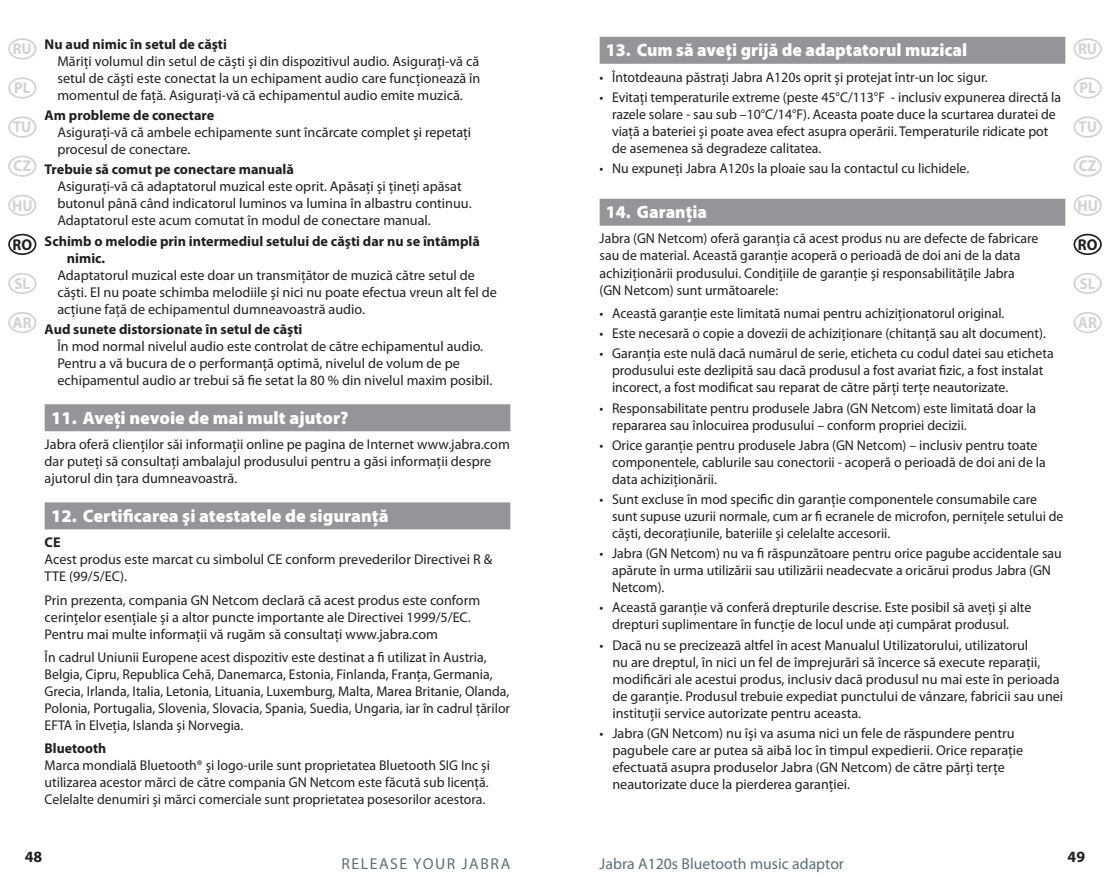
<style>
.page{position:relative;width:1110px;height:893px;background:#fff}
.page>*{position:absolute;margin:0;border:0;box-sizing:border-box;transform-origin:0 0}
.t1{font:900 18px "Myriad Pro";color:#fff}
.t2{font:15.75px "Myriad Pro";color:#5b6f7b}
.t3{font:700 15.75px "Myriad Pro";color:#d1d2d4;scale:.95 1}
.t4{font:15.75px "Myriad Pro";letter-spacing:.1em;color:#5b6f7b}
.t5{font:700 15.75px "Myriad Pro";color:#231f20}
.t6{font:700 15.75px "Myriad Pro";color:#231f20;scale:.95 1}
.t7{font:14.17px/17.1px "Myriad Pro";color:#231f20}
.t8{font:700 14.17px/17.1px "Myriad Pro";color:#231f20}
</style>
<div class="page">
<div style="left:8px;top:38px;width:28px;height:22px;border:2px solid #d1d2d4;border-radius:50%"></div>
<div style="left:8px;top:77px;width:28px;height:22px;border:2px solid #d1d2d4;border-radius:50%"></div>
<div style="left:8px;top:116px;width:28px;height:22px;border:2px solid #d1d2d4;border-radius:50%"></div>
<div style="left:8px;top:156px;width:28px;height:21px;border:2px solid #d1d2d4;border-radius:50%"></div>
<div style="left:8px;top:195px;width:28px;height:21px;border:2px solid #d1d2d4;border-radius:50%"></div>
<div style="left:8px;top:234px;width:28px;height:21px;border:2px solid #231f20;border-radius:50%"></div>
<div style="left:8px;top:273px;width:28px;height:21px;border:2px solid #d1d2d4;border-radius:50%"></div>
<div style="left:8px;top:312px;width:28px;height:21px;border:2px solid #d1d2d4;border-radius:50%"></div>
<div style="left:1073px;top:38px;width:29px;height:22px;border:2px solid #d1d2d4;border-radius:50%"></div>
<div style="left:1073px;top:77px;width:29px;height:22px;border:2px solid #d1d2d4;border-radius:50%"></div>
<div style="left:1073px;top:116px;width:29px;height:22px;border:2px solid #d1d2d4;border-radius:50%"></div>
<div style="left:1073px;top:156px;width:29px;height:21px;border:2px solid #d1d2d4;border-radius:50%"></div>
<div style="left:1073px;top:195px;width:29px;height:21px;border:2px solid #d1d2d4;border-radius:50%"></div>
<div style="left:1073px;top:234px;width:29px;height:21px;border:2px solid #231f20;border-radius:50%"></div>
<div style="left:1073px;top:273px;width:29px;height:21px;border:2px solid #d1d2d4;border-radius:50%"></div>
<div style="left:1073px;top:312px;width:29px;height:21px;border:2px solid #d1d2d4;border-radius:50%"></div>
<div style="left:600px;top:37px;width:465px;height:27px;background:#939598"></div>
<div style="left:600px;top:199px;width:465px;height:27px;background:#939598"></div>
<div style="left:45px;top:404px;width:465px;height:27px;background:#939598"></div>
<div style="left:45px;top:502px;width:465px;height:27px;background:#939598"></div>
<p class="t3" style="left:13px;top:40px;width:22px">RU</p>
<p class="t3" style="left:14px;top:79px;width:19px">PL</p>
<p class="t3" style="left:13px;top:118px;width:21px">TU</p>
<p class="t3" style="left:14px;top:157px;width:20px">CZ</p>
<p class="t3" style="left:12px;top:196px;width:23px">HU</p>
<p class="t6" style="left:13px;top:235px;width:22px">RO</p>
<p class="t3" style="left:14px;top:275px;width:18px">SL</p>
<p class="t3" style="left:13px;top:314px;width:21px">AR</p>
<p class="t8" style="left:45px;top:36px;width:184px">Nu aud nimic în setul de căşti</p>
<p class="t7" style="left:57px;top:53px;width:425px;text-align:justify">Măriţi volumul din setul de căşti şi din dispozitivul audio. Asiguraţi-vă că setul de căşti este conectat la un echipament audio care funcţionează în momentul de faţă. Asiguraţi-vă că echipamentul audio emite muzică.</p>
<p class="t8" style="left:45px;top:107px;width:171px">Am probleme de conectare</p>
<p class="t7" style="left:57px;top:124px;width:415px">Asiguraţi-vă că ambele echipamente sunt încărcate complet şi repetaţi procesul de conectare.</p>
<p class="t8" style="left:45px;top:161px;width:251px">Trebuie să comut pe conectare manuală</p>
<p class="t7" style="left:57px;top:178px;width:416px">Asiguraţi-vă că adaptatorul muzical este oprit. Apăsaţi şi ţineţi apăsat butonul până când indicatorul luminos va lumina în albastru continuu.<br>Adaptatorul este acum comutat în modul de conectare manual.</p>
<p class="t8" style="left:67px;top:232px;width:414px;text-indent:-22px">Schimb o melodie prin intermediul setului de căşti dar nu se întâmplă nimic.</p>
<p class="t7" style="left:57px;top:267px;width:441px">Adaptatorul muzical este doar un transmiţător de muzică către setul de căşti. El nu poate schimba melodiile şi nici nu poate efectua vreun alt fel de acţiune faţă de echipamentul dumneavoastră audio.</p>
<p class="t8" style="left:45px;top:321px;width:259px">Aud sunete distorsionate în setul de căşti</p>
<p class="t7" style="left:57px;top:338px;width:436px">În mod normal nivelul audio este controlat de către echipamentul audio.<br>Pentru a vă bucura de o performanţă optimă, nivelul de volum de pe echipamentul audio ar trebui să fie setat la 80 % din nivelul maxim posibil.</p>
<p class="t1" style="left:51px;top:407px;width:299px">11. Aveţi nevoie de mai mult ajutor?</p>
<p class="t7" style="left:45px;top:436px;width:467px">Jabra oferă clienţilor săi informaţii online pe pagina de Internet www.jabra.com dar puteţi să consultaţi ambalajul produsului pentru a găsi informaţii despre ajutorul din ţara dumneavoastră.</p>
<p class="t1" style="left:51px;top:506px;width:339px">12. Certificarea şi atestatele de siguranţă</p>
<p class="t8" style="left:45px;top:534px;width:18px">CE</p>
<p class="t7" style="left:45px;top:551px;width:449px">Acest produs este marcat cu simbolul CE conform prevederilor Directivei R &amp;<br>TTE (99/5/EC).</p>
<p class="t7" style="left:45px;top:591px;width:437px">Prin prezenta, compania GN Netcom declară că acest produs este conform cerinţelor esenţiale şi a altor puncte importante ale Directivei 1999/5/EC.<br>Pentru mai multe informaţii vă rugăm să consultaţi www.jabra.com</p>
<p class="t7" style="left:45px;top:649px;width:467px">În cadrul Uniunii Europene acest dispozitiv este destinat a fi utilizat în Austria, Belgia, Cipru, Republica Cehă, Danemarca, Estonia, Finlanda, Franţa, Germania, Grecia, Irlanda, Italia, Letonia, Lituania, Luxemburg, Malta, Marea Britanie, Olanda, Polonia, Portugalia, Slovenia, Slovacia, Spania, Suedia, Ungaria, iar în cadrul ţărilor EFTA în Elveţia, Islanda şi Norvegia.</p>
<p class="t8" style="left:45px;top:740px;width:63px">Bluetooth</p>
<p class="t7" style="left:45px;top:757px;width:447px;text-align:justify">Marca mondială Bluetooth® şi logo-urile sunt proprietatea Bluetooth SIG Inc şi utilizarea acestor mărci de către compania GN Netcom este făcută sub licenţă.<br>Celelalte denumiri şi mărci comerciale sunt proprietatea posesorilor acestora.</p>
<p class="t5" style="left:25px;top:848px;width:19px">48</p>
<p class="t4" style="left:341px;top:855px;width:170px">RELEASE YOUR JABRA</p>
<p class="t1" style="left:606px;top:40px;width:363px">13. Cum să aveţi grijă de adaptatorul muzical</p>
<p class="t7" style="left:600px;top:69px;width:389px">• Întotdeauna păstraţi Jabra A120s oprit şi protejat într-un loc sigur.</p>
<p class="t7" style="left:612px;top:89px;width:451px;text-indent:-12px">• Evitaţi temperaturile extreme (peste 45°C/113°F - inclusiv expunerea directă la razele solare - sau sub –10°C/14°F). Aceasta poate duce la scurtarea duratei de viaţă a bateriei şi poate avea efect asupra operării. Temperaturile ridicate pot de asemenea să degradeze calitatea.</p>
<p class="t7" style="left:600px;top:160px;width:371px">• Nu expuneţi Jabra A120s la ploaie sau la contactul cu lichidele.</p>
<p class="t1" style="left:606px;top:202px;width:103px">14. Garanţia</p>
<p class="t7" style="left:600px;top:230px;width:440px">Jabra (GN Netcom) oferă garanţia că acest produs nu are defecte de fabricare sau de material. Această garanţie acoperă o perioadă de doi ani de la data achiziţionării produsului. Condiţiile de garanţie şi responsabilităţile Jabra (GN Netcom) sunt următoarele:</p>
<p class="t7" style="left:600px;top:305px;width:406px">• Această garanţie este limitată numai pentru achiziţionatorul original.</p>
<p class="t7" style="left:600px;top:325px;width:448px">• Este necesară o copie a dovezii de achiziţionare (chitanţă sau alt document).</p>
<p class="t7" style="left:612px;top:345px;width:443px;text-indent:-12px">• Garanţia este nulă dacă numărul de serie, eticheta cu codul datei sau eticheta produsului este dezlipită sau dacă produsul a fost avariat fizic, a fost instalat incorect, a fost modificat sau reparat de către părţi terţe neautorizate.</p>
<p class="t7" style="left:612px;top:399px;width:426px;text-indent:-12px">• Responsabilitate pentru produsele Jabra (GN Netcom) este limitată doar la repararea sau înlocuirea produsului – conform propriei decizii.</p>
<p class="t7" style="left:612px;top:437px;width:435px;text-indent:-12px">• Orice garanţie pentru produsele Jabra (GN Netcom) – inclusiv pentru toate componentele, cablurile sau conectorii - acoperă o perioadă de doi ani de la data achiziţionării.</p>
<p class="t7" style="left:612px;top:491px;width:453px;text-indent:-12px">• Sunt excluse în mod specific din garanţie componentele consumabile care sunt supuse uzurii normale, cum ar fi ecranele de microfon, perniţele setului de căşti, decoraţiunile, bateriile şi celelalte accesorii.</p>
<p class="t7" style="left:612px;top:545px;width:451px;text-indent:-12px">• Jabra (GN Netcom) nu va fi răspunzătoare pentru orice pagube accidentale sau apărute în urma utilizării sau utilizării neadecvate a oricărui produs Jabra (GN<br>Netcom).</p>
<p class="t7" style="left:612px;top:599px;width:421px;text-indent:-12px">• Această garanţie vă conferă drepturile descrise. Este posibil să aveţi şi alte drepturi suplimentare în funcţie de locul unde aţi cumpărat produsul.</p>
<p class="t7" style="left:612px;top:637px;width:452px;text-indent:-13px">• Dacă nu se precizează altfel în acest Manualul Utilizatorului, utilizatorul<br>nu are dreptul, în nici un fel de împrejurări să încerce să execute reparaţii, modificări ale acestui produs, inclusiv dacă produsul nu mai este în perioada de garanţie. Produsul trebuie expediat punctului de vânzare, fabricii sau unei instituţii service autorizate pentru aceasta.</p>
<p class="t7" style="left:612px;top:725px;width:412px;text-indent:-13px">• Jabra (GN Netcom) nu îşi va asuma nici un fele de răspundere pentru pagubele care ar putea să aibă loc în timpul expedierii. Orice reparaţie efectuată asupra produselor Jabra (GN Netcom) de către părţi terţe neautorizate duce la pierderea garanţiei.</p>
<p class="t3" style="left:1078px;top:40px;width:22px">RU</p>
<p class="t3" style="left:1079px;top:79px;width:19px">PL</p>
<p class="t3" style="left:1078px;top:118px;width:21px">TU</p>
<p class="t3" style="left:1079px;top:157px;width:20px">CZ</p>
<p class="t3" style="left:1077px;top:196px;width:23px">HU</p>
<p class="t6" style="left:1078px;top:235px;width:22px">RO</p>
<p class="t3" style="left:1080px;top:275px;width:18px">SL</p>
<p class="t3" style="left:1078px;top:314px;width:21px">AR</p>
<p class="t2" style="left:600px;top:855px;width:246px">Jabra A120s Bluetooth music adaptor</p>
<p class="t5" style="left:1067px;top:848px;width:19px">49</p>
</div>
